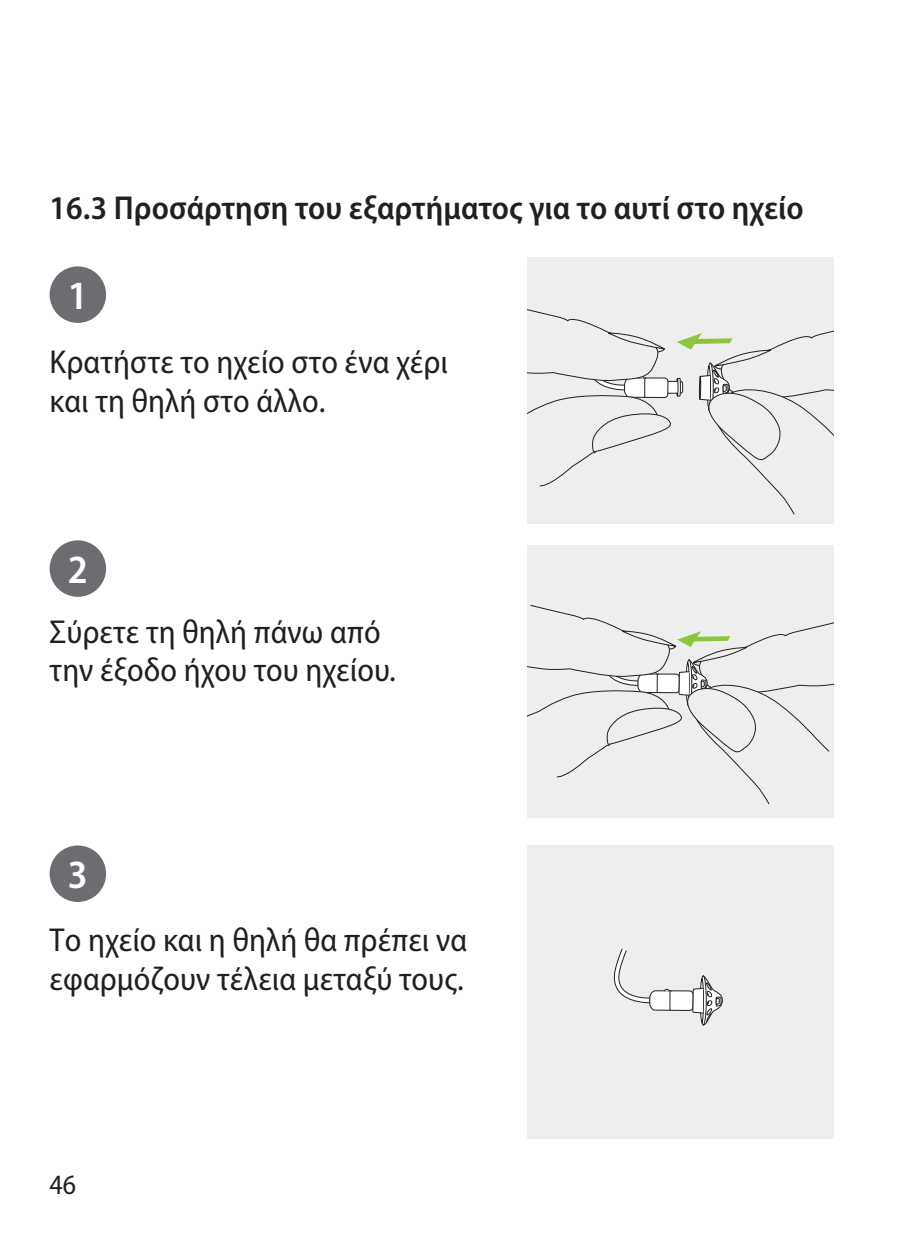
<style>
.page{position:relative;width:913px;height:1241px;background:#fff}
.page>*{position:absolute;margin:0;border:0;box-sizing:border-box;transform-origin:0 0}
.t1{font:600 semi-condensed 40.25px "Myriad Pro";color:#fff}
.t2{font:semi-condensed 33.25px/38.5px "Myriad Pro";letter-spacing:.005em;color:#231f20}
.t3{font:600 semi-condensed 33.25px "Myriad Pro";letter-spacing:.005em;color:#231f20}
.t4{font:semi-condensed 28px "Myriad Pro";color:#231f20}
</style>
<div class="page">
<div style="left:50px;top:266px;width:56px;height:57px;background:#6c6d70;border-radius:50%"></div>
<div style="left:527px;top:257px;width:306px;height:266px;background:#eeeeef"></div>
<svg style="left:527px;top:309px;width:306px;height:206px"></svg>
<div style="left:50px;top:540px;width:56px;height:56px;background:#6c6d70;border-radius:50%"></div>
<div style="left:527px;top:545px;width:306px;height:272px;background:#eeeeef"></div>
<svg style="left:527px;top:604px;width:306px;height:200px"></svg>
<div style="left:50px;top:845px;width:56px;height:56px;background:#6c6d70;border-radius:50%"></div>
<div style="left:527px;top:845px;width:306px;height:293px;background:#eeeeef"></div>
<svg style="left:613px;top:948px;width:110px;height:77px"></svg>
<p class="t3" style="left:50px;top:187px;width:755px">16.3 Προσάρτηση του εξαρτήματος για το αυτί στο ηχείο</p>
<p class="t1" style="left:68px;top:270px;width:22px">1</p>
<p class="t2" style="left:50px;top:342px;width:400px">Κρατήστε το ηχείο στο ένα χέρι και τη θηλή στο άλλο.</p>
<p class="t1" style="left:68px;top:544px;width:22px">2</p>
<p class="t2" style="left:50px;top:612px;width:348px">Σύρετε τη θηλή πάνω από την έξοδο ήχου του ηχείου.</p>
<p class="t1" style="left:68px;top:849px;width:22px">3</p>
<p class="t2" style="left:50px;top:920px;width:419px">Το ηχείο και η θηλή θα πρέπει να εφαρμόζουν τέλεια μεταξύ τους.</p>
<p class="t4" style="left:50px;top:1167px;width:28px">46</p>
</div>
